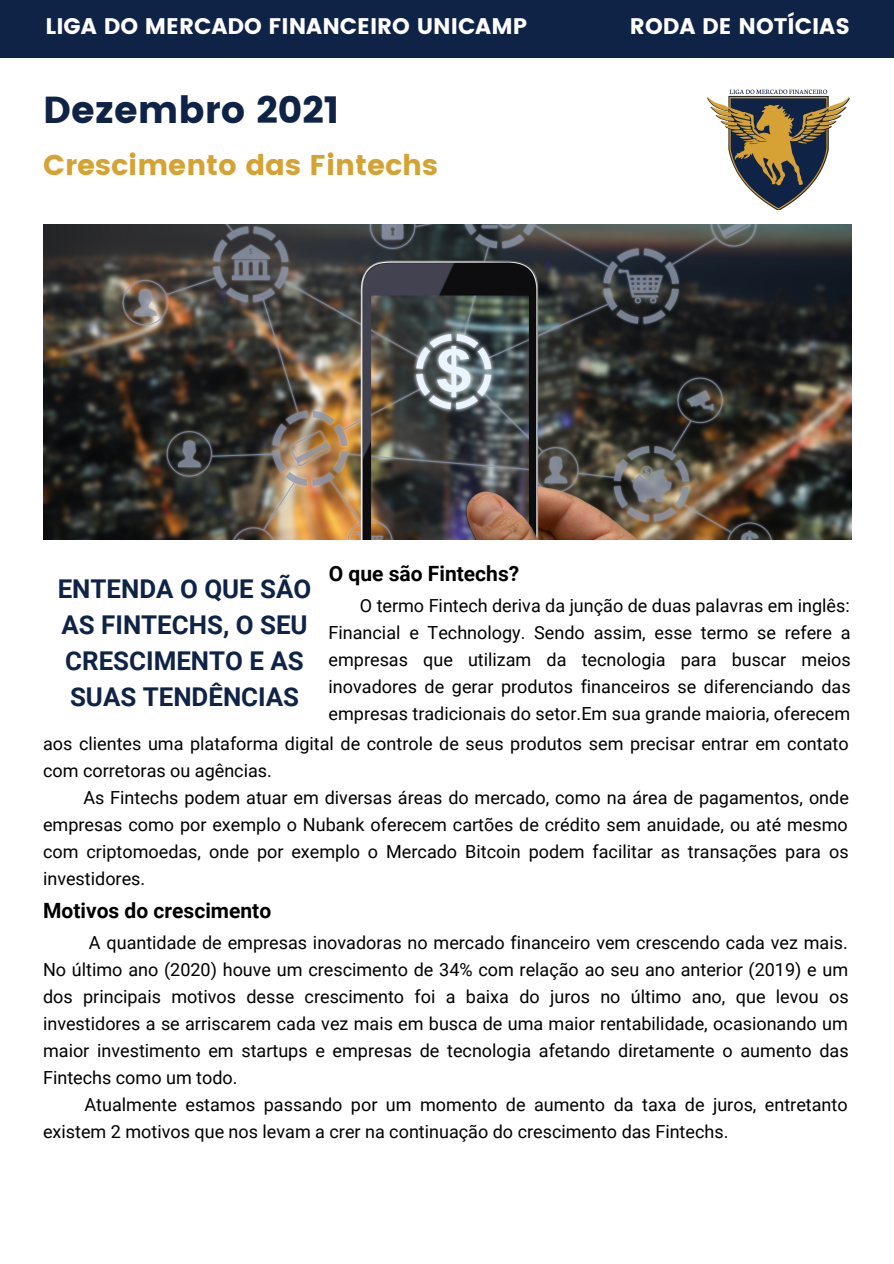
<style>
.page{position:relative;width:894px;height:1264px;background:#fff}
.page>*{position:absolute;margin:0;border:0;box-sizing:border-box;transform-origin:0 0}
.t1{font:37.5px "Poppins";color:#0f2346}
.t2{font:28.5px "Poppins";color:#d6a231}
.t3{font:700 25.8px/36.2px "Roboto";color:#0f2346;text-align:center}
.t4{font:22.5px "Poppins";color:#fff}
.t5{font:700 21px "Roboto";color:#000}
.t6{font:18px/27px "Roboto";color:#000;text-align:justify}
</style>
<div class="page">
<img style="left:707px;top:89px;width:143px;height:121px">
<div style="left:0;top:0;width:893px;height:57px;background:#0f2346"></div>
<img style="left:43px;top:224px;width:807px;height:316px">
<p class="t4" style="left:46px;top:13px;width:483px">LIGA DO MERCADO FINANCEIRO UNICAMP</p>
<p class="t4" style="left:629px;top:13px;width:221px">RODA DE NOTÍCIAS</p>
<p class="t1" style="left:43px;top:88px;width:298px">Dezembro 2021</p>
<p class="t2" style="left:43px;top:149px;width:396px">Crescimento das Fintechs</p>
<p class="t3" style="left:58px;top:571px;width:255px">ENTENDA O QUE SÃO<br>AS FINTECHS, O SEU<br>CRESCIMENTO E AS<br>SUAS TENDÊNCIAS</p>
<p class="t5" style="left:329px;top:561px;width:192px">O que são Fintechs?</p>
<p class="t6" style="left:43px;top:730px;width:806px">aos clientes uma plataforma digital de controle de seus produtos sem precisar entrar em contato com corretoras ou agências.</p>
<p class="t6" style="left:43px;top:784px;width:807px;text-indent:40px">As Fintechs podem atuar em diversas áreas do mercado, como na área de pagamentos, onde empresas como por exemplo o Nubank oferecem cartões de crédito sem anuidade, ou até mesmo com criptomoedas, onde por exemplo o Mercado Bitcoin podem facilitar as transações para os investidores.</p>
<p class="t6" style="left:328px;top:592px;width:523px;text-indent:31px">O termo Fintech deriva da junção de duas palavras em inglês:<br>Financial e Technology. Sendo assim, esse termo se refere a empresas que utilizam da tecnologia para buscar meios inovadores de gerar produtos financeiros se diferenciando das empresas tradicionais do setor.Em sua grande maioria, oferecem</p>
<p class="t5" style="left:43px;top:898px;width:229px">Motivos do crescimento</p>
<p class="t6" style="left:43px;top:928px;width:806px;text-indent:46px">A quantidade de empresas inovadoras no mercado financeiro vem crescendo cada vez mais.<br>No último ano (2020) houve um crescimento de 34% com relação ao seu ano anterior (2019) e um dos principais motivos desse crescimento foi a baixa do juros no último ano, que levou os investidores a se arriscarem cada vez mais em busca de uma maior rentabilidade, ocasionando um maior investimento em startups e empresas de tecnologia afetando diretamente o aumento das Fintechs como um todo.</p>
<p class="t6" style="left:43px;top:1091px;width:805px;text-indent:41px">Atualmente estamos passando por um momento de aumento da taxa de juros, entretanto existem 2 motivos que nos levam a crer na continuação do crescimento das Fintechs.</p>
</div>
